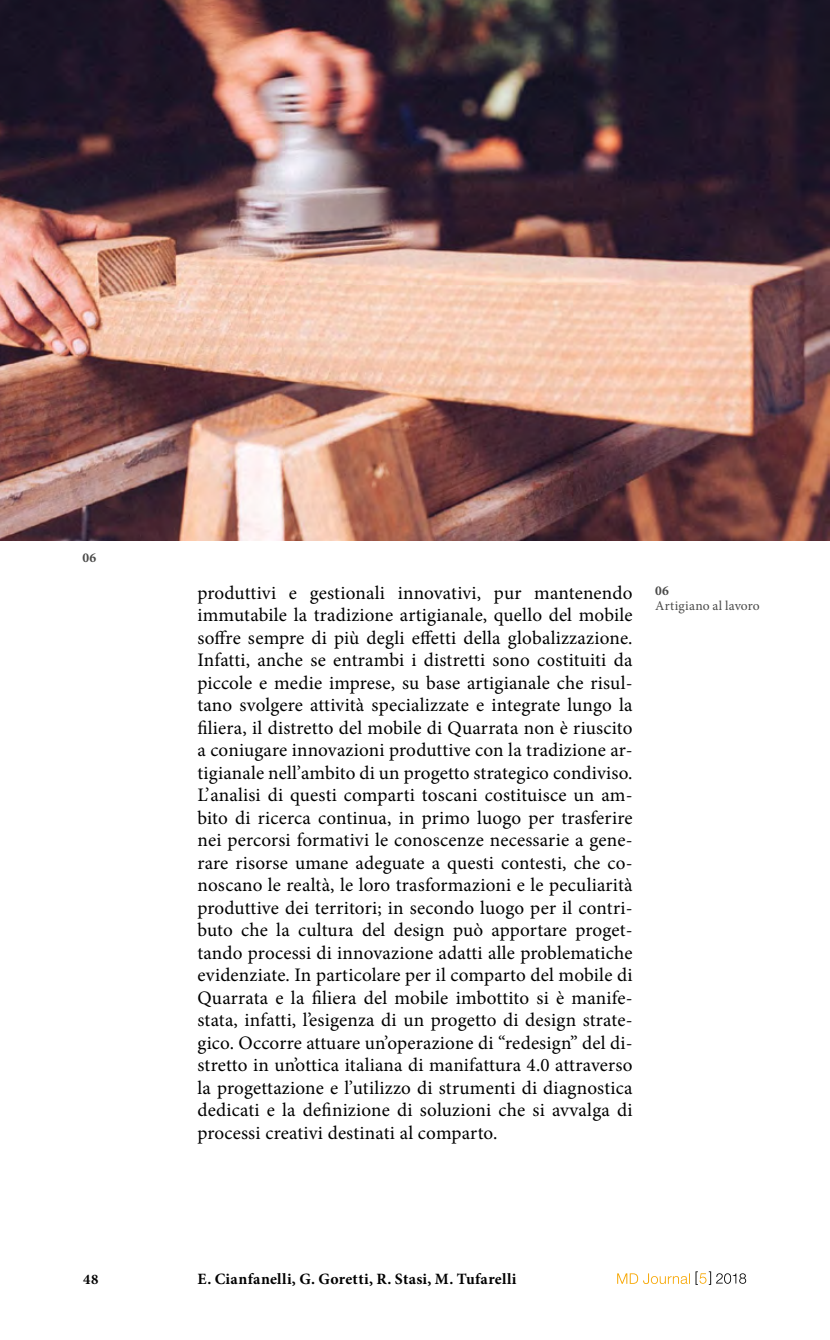
<style>
.page{position:relative;width:830px;height:1340px;background:#fff}
.page>*{position:absolute;margin:0;border:0;box-sizing:border-box;transform-origin:0 0}
.t1{font:19.12px/22.5px "Minion Pro";letter-spacing:.01em;color:#000;text-align:justify}
.t2{font:700 15.75px "Minion Pro";letter-spacing:.02em;color:#000}
.t3{font:700 14.62px "Minion Pro";color:#000}
.t4{font:13.5px "Minion Pro";letter-spacing:.01em;color:#4a4a49}
.t5{font:700 13.5px "Minion Pro";color:#4a4a49}
</style>
<div class="page">
<svg style="left:617px;top:1273px;width:70px;height:10px"></svg>
<svg style="left:695px;top:1271px;width:50px;height:13px"></svg>
<img style="left:0;top:0;width:829px;height:540px">
<p class="t5" style="left:82px;top:548px;width:16px">06</p>
<p class="t1" style="left:197px;top:581px;width:436px">produttivi e gestionali innovativi, pur mantenendo immutabile la tradizione artigianale, quello del mobile soffre sempre di più degli effetti della globalizzazione.<br>Infatti, anche se entrambi i distretti sono costituiti da piccole e medie imprese, su base artigianale che risul&shy;tano svolgere attività specializzate e integrate lungo la filiera, il distretto del mobile di Quarrata non è riuscito a coniugare innovazioni produttive con la tradizione ar&shy;tigianale nell’ambito di un progetto strategico condiviso.<br>L’analisi di questi comparti toscani costituisce un am&shy;bito di ricerca continua, in primo luogo per trasferire nei percorsi formativi le conoscenze necessarie a gene&shy;rare risorse umane adeguate a questi contesti, che co&shy;noscano le realtà, le loro trasformazioni e le peculiarità produttive dei territori; in secondo luogo per il contri&shy;buto che la cultura del design può apportare proget&shy;tando processi di innovazione adatti alle problematiche evidenziate. In particolare per il comparto del mobile di Quarrata e la filiera del mobile imbottito si è manife&shy;stata, infatti, l’esigenza di un progetto di design strate&shy;gico. Occorre attuare un’operazione di “redesign” del di&shy;stretto in un’ottica italiana di manifattura 4.0 attraverso la progettazione e l’utilizzo di strumenti di diagnostica dedicati e la definizione di soluzioni che si avvalga di processi creativi destinati al comparto.</p>
<p class="t5" style="left:654px;top:581px;width:15px">06</p>
<p class="t4" style="left:654px;top:597px;width:106px">Artigiano al lavoro</p>
<p class="t3" style="left:83px;top:1268px;width:17px">48</p>
<p class="t2" style="left:197px;top:1267px;width:320px">E. Cianfanelli, G. Goretti, R. Stasi, M. Tufarelli</p>
</div>
